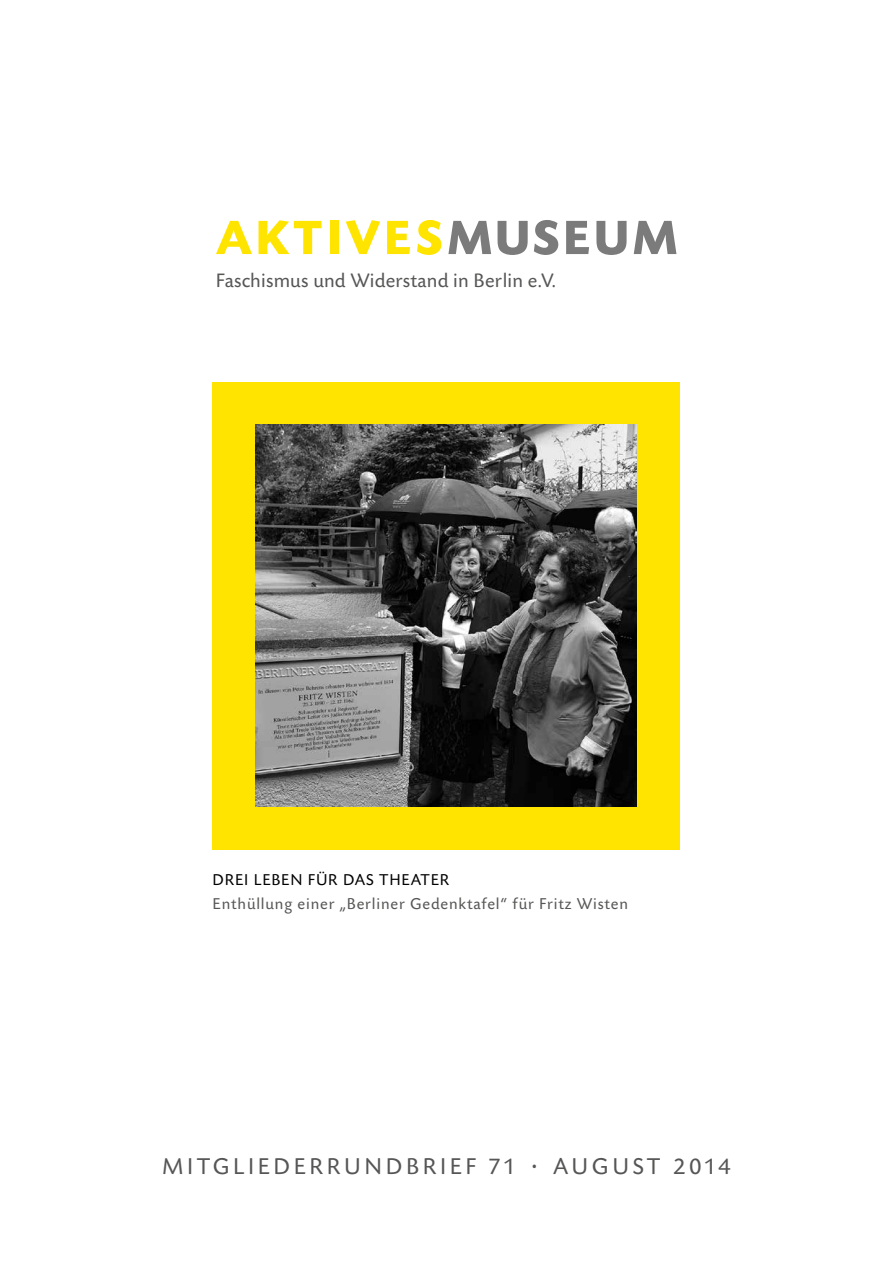
<style>
.page{position:relative;width:893px;height:1263px;background:#fff}
.page>*{position:absolute;margin:0;border:0;box-sizing:border-box;transform-origin:0 0}
.t1{font:700 50.55px "Today SB";letter-spacing:.075em;color:#ffe400}
.t2{font:24px "Today SB";letter-spacing:.15em;color:#565655}
.t3{font:20.4px "Today SB";letter-spacing:.01em;color:#565655}
.t4{font:16.5px "Today SB";letter-spacing:.05em;color:#565655}
.t5{font:16.5px "Today SB";letter-spacing:.05em;color:#000}
.s1{color:#7b7b7b}
</style>
<div class="page">
<div style="left:213px;top:382px;width:467px;height:467px;background:#ffe400"></div>
<img style="left:255px;top:424px;width:381px;height:383px">
<h1 class="t1" style="left:216px;top:210px;width:463px">AKTIVES<span class="s1">MUSEUM</span></h1>
<p class="t3" style="left:216px;top:269px;width:341px">Faschismus und Widerstand in Berlin e.V.</p>
<p class="t5" style="left:213px;top:871px;width:238px">DREI LEBEN FÜR DAS THEATER</p>
<p class="t4" style="left:213px;top:895px;width:417px">Enthüllung einer „Berliner Gedenktafel“ für Fritz Wisten</p>
<h2 class="t2" style="left:162px;top:1153px;width:570px">MITGLIEDERRUNDBRIEF 71 · AUGUST 2014</h2>
</div>
